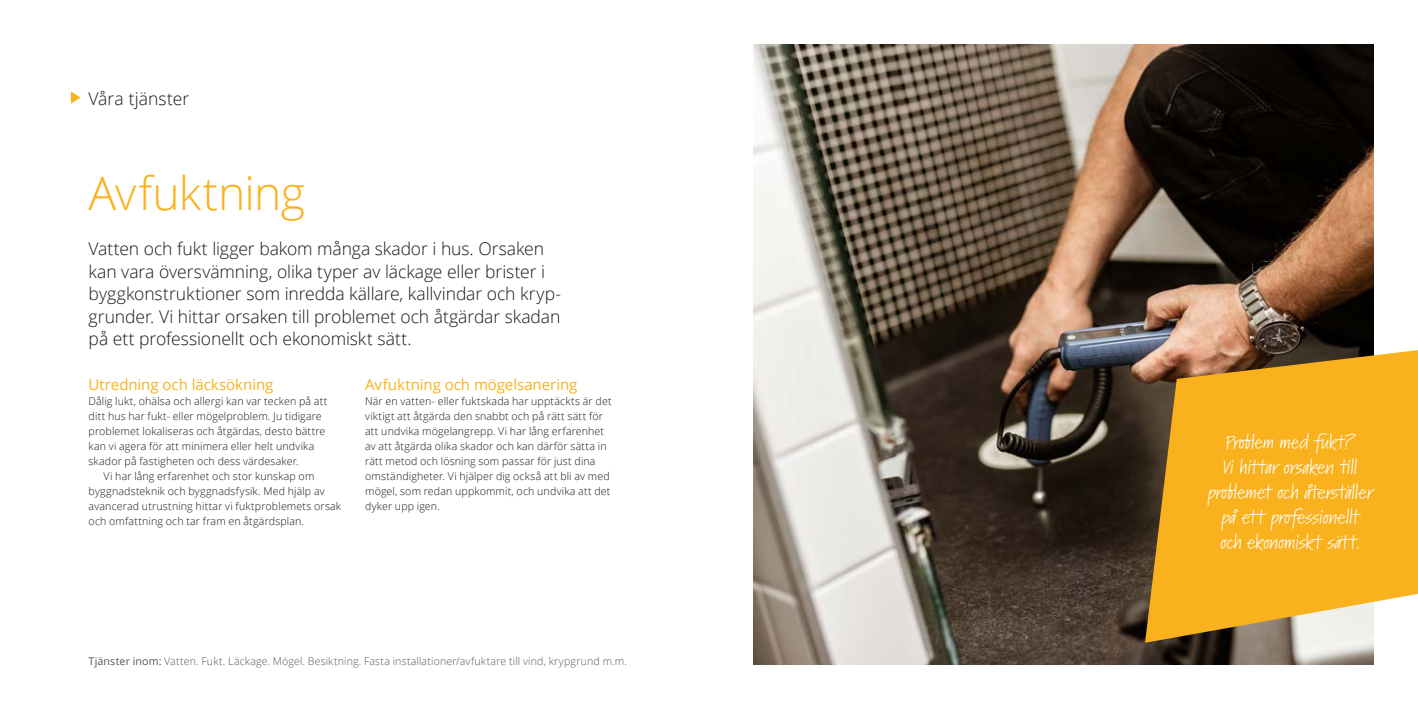
<style>
.page{position:relative;width:1418px;height:709px;background:#fff}
.page>*{position:absolute;margin:0;border:0;box-sizing:border-box;transform-origin:0 0}
.Rubrik{font:300 46.25px "Open Sans";letter-spacing:-.015em;color:#f9b11d}
.Ingress{font:300 17.5px/22.5px "Open Sans";letter-spacing:-.005em;color:#161614}
.Infotexter{font:semi-expanded 17.5px/25px "Kremlin Pro";letter-spacing:-.01em;color:#fff;text-align:center}
.Kapitel{font:300 17.5px "Open Sans";letter-spacing:.005em;color:#161614}
.Mellanrubrik{font:15px "Open Sans";letter-spacing:-.005em;color:#f9b11d}
.Mellanrubrik-2{font:300 10.62px/15px "Open Sans";letter-spacing:.015em;color:#161614}
.Brödtext{font:300 10.62px/15px "Open Sans";letter-spacing:.015em;color:#161614}
.Brödtext-2{font:300 10.62px "Open Sans";letter-spacing:.015em;color:#565554}
.s1{font-weight:400}
</style>
<div class="page">
<img style="left:753px;top:44px;width:620px;height:620px">
<svg style="left:1144px;top:350px;width:273px;height:293px;fill:#f9b11d"></svg>
<svg style="left:71px;top:91px;width:9px;height:13px"></svg>
<p class="Kapitel" style="left:88px;top:87px;width:102px">Våra tjänster</p>
<p class="Rubrik" style="left:89px;top:162px;width:218px">Avfuktning</p>
<p class="Ingress" style="left:89px;top:237px;width:473px">Vatten och fukt ligger bakom många skador i hus. Orsaken kan vara översvämning, olika typer av läckage eller brister i byggkonstruktioner som inredda källare, kallvindar och kryp&shy;grunder. Vi hittar orsaken till problemet och åtgärdar skadan på ett professionellt och ekonomiskt sätt.</p>
<p class="Mellanrubrik" style="left:89px;top:374px;width:186px">Utredning och läcksökning</p>
<p class="Mellanrubrik-2" style="left:89px;top:393px;width:240px">Dålig lukt, ohälsa och allergi kan var tecken på att ditt hus har fukt- eller mögelproblem. Ju tidigare problemet lokaliseras och åtgärdas, desto bättre kan vi agera för att minimera eller helt undvika skador på fastigheten och dess värdesaker.</p>
<p class="Mellanrubrik-2" style="left:89px;top:468px;width:254px;text-indent:15px">Vi har lång erfarenhet och stor kunskap om byggnadsteknik och byggnadsfysik. Med hjälp av avancerad utrustning hittar vi fuktproblemets orsak och omfattning och tar fram en åtgärdsplan.</p>
<p class="Mellanrubrik" style="left:365px;top:374px;width:214px">Avfuktning och mögelsanering</p>
<p class="Brödtext" style="left:365px;top:393px;width:248px">När en vatten- eller fuktskada har upptäckts är det viktigt att åtgärda den snabbt och på rätt sätt för att undvika mögelangrepp. Vi har lång erfarenhet av att åtgärda olika skador och kan därför sätta in rätt metod och lösning som passar för just dina omständigheter. Vi hjälper dig också att bli av med mögel, som redan uppkommit, och undvika att det dyker upp igen.</p>
<p class="Brödtext-2" style="left:89px;top:653px;width:540px"><span class="s1">Tjänster inom:</span> Vatten. Fukt. Läckage. Mögel. Besiktning. Fasta installationer/avfuktare till vind, krypgrund m.m.</p>
<p class="Infotexter" style="left:1207px;top:430px;width:167px">Problem med fukt?<br>Vi hittar orsaken till problemet och återställer på ett professionellt<br>och ekonomiskt sätt.</p>
</div>
